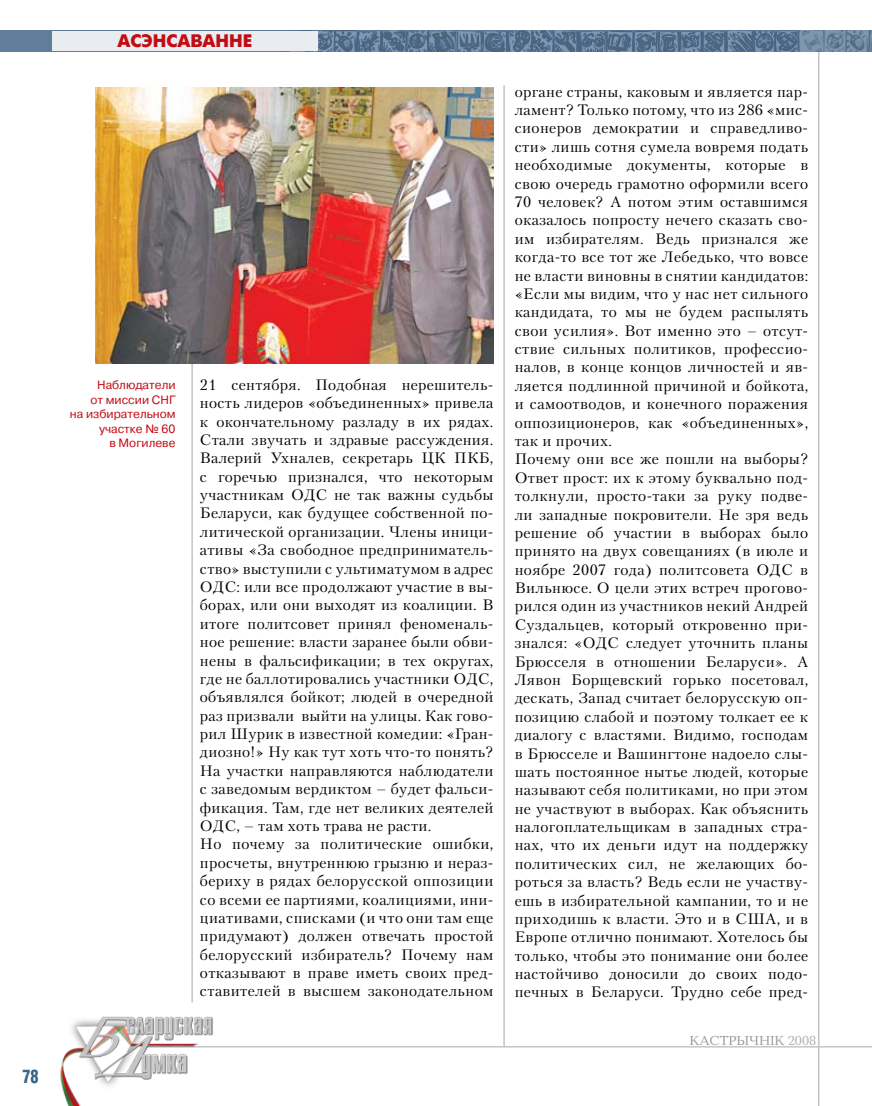
<style>
.page{position:relative;width:872px;height:1106px;background:#fff}
.page>*{position:absolute;margin:0;border:0;box-sizing:border-box;transform-origin:0 0}
.t1{font:18px "Futuris Extra C";color:#c10c13}
.t2{font:700 18px "AG Letterica Cond L";color:#386688;scale:.9 1}
.t3{font:15px/18.5px "Petersburg C";letter-spacing:.025em;color:#000}
.t4{font:13.5px "Baltica C";color:#97979b}
.t5{font:12px/14.4px "Pragmatica C";color:#c10c13;text-align:right}
.s1{color:#aeafb2}
</style>
<div class="page">
<hr style="left:818px;top:52px;width:1px;height:1054px;background:#c3c5c7">
<img style="left:285px;top:30px;width:587px;height:1px">
<hr style="left:503px;top:85px;width:2px;height:961px;background:#c3c5c7">
<svg style="left:0;top:31px;width:871px;height:21px;background:#5f7995"></svg>
<div style="left:52px;top:31px;width:266px;height:20px;background:#e9ecf1"></div>
<hr style="left:146px;top:1046px;width:726px;height:1px;background:#c3c5c7">
<img style="left:60px;top:1002px;width:170px;height:104px">
<svg style="left:871px;top:31px;width:1px;height:21px"></svg>
<hr style="left:191px;top:324px;width:2px;height:678px;background:#c3c5c7">
<img style="left:95px;top:87px;width:399px;height:276px">
<p class="t2" style="left:23px;top:1065px;width:20px">78</p>
<p class="t1" style="left:118px;top:31px;width:136px">АСЭНСАВАННЕ</p>
<p class="t5" style="left:70px;top:378px;width:107px">Наблюдатели<br>от миссии СНГ<br>на избирательном участке № 60<br>в Могилеве</p>
<p class="t3" style="left:200px;top:375px;width:295px">21 сентября. Подобная нерешитель&shy;ность лидеров «объединенных» привела к окончательному разладу в их рядах.<br>Стали звучать и здравые рассуждения.<br>Валерий Ухналев, секретарь ЦК ПКБ, с горечью признался, что некоторым участникам ОДС не так важны судьбы Беларуси, как будущее собственной по&shy;литической организации. Члены иници&shy;ативы «За свободное предприниматель&shy;ство» выступили с ультиматумом в адрес ОДС: или все продолжают участие в вы&shy;борах, или они выходят из коалиции. В итоге политсовет принял феноменаль&shy;ное решение: власти заранее были обви&shy;нены в фальсификации; в тех округах, где не баллотировались участники ОДС, объявлялся бойкот; людей в очередной раз призвали выйти на улицы. Как гово&shy;рил Шурик в известной комедии: «Гран&shy;диозно!» Ну как тут хоть что-то понять?<br>На участки направляются наблюдатели с заведомым вердиктом – будет фальси&shy;фикация. Там, где нет великих деятелей ОДС, – там хоть трава не расти.<br>Но почему за политические ошибки, просчеты, внутреннюю грызню и нераз&shy;бериху в рядах белорусской оппозиции со всеми ее партиями, коалициями, ини&shy;циативами, списками (и что они там еще придумают) должен отвечать простой белорусский избиратель? Почему нам отказывают в праве иметь своих пред&shy;ставителей в высшем законодательном</p>
<p class="t3" style="left:514px;top:82px;width:295px">органе страны, каковым и является пар&shy;ламент? Только потому, что из 286 «мис&shy;сионеров демократии и справедливо&shy;сти» лишь сотня сумела вовремя подать необходимые документы, которые в свою очередь грамотно оформили всего 70 человек? А потом этим оставшимся оказалось попросту нечего сказать сво&shy;им избирателям. Ведь признался же когда-то все тот же Лебедько, что вовсе не власти виновны в снятии кандидатов: «Если мы видим, что у нас нет сильного кандидата, то мы не будем распылять свои усилия». Вот именно это – отсут&shy;ствие сильных политиков, профессио&shy;налов, в конце концов личностей и яв&shy;ляется подлинной причиной и бойкота, и самоотводов, и конечного поражения оппозиционеров, как «объединенных», так и прочих.<br>Почему они все же пошли на выборы?<br>Ответ прост: их к этому буквально под&shy;толкнули, просто-таки за руку подве&shy;ли западные покровители. Не зря ведь решение об участии в выборах было принято на двух совещаниях (в июле и ноябре 2007 года) политсовета ОДС в Вильнюсе. О цели этих встреч прогово&shy;рился один из участников некий Андрей Суздальцев, который откровенно при&shy;знался: «ОДС следует уточнить планы Брюсселя в отношении Беларуси». А Лявон Борщевский горько посетовал, дескать, Запад считает белорусскую оп&shy;позицию слабой и поэтому толкает ее к диалогу с властями. Видимо, господам в Брюсселе и Вашингтоне надоело слы&shy;шать постоянное нытье людей, которые называют себя политиками, но при этом не участвуют в выборах. Как объяснить налогоплательщикам в западных стра&shy;нах, что их деньги идут на поддержку политических сил, не желающих бо&shy;роться за власть? Ведь если не участву&shy;ешь в избирательной кампании, то и не приходишь к власти. Это и в США, и в Европе отлично понимают. Хотелось бы только, чтобы это понимание они более настойчиво доносили до своих подо&shy;печных в Беларуси. Трудно себе пред-</p>
<p class="t4" style="left:689px;top:1033px;width:128px">кастрычнІк <span class="s1">2008</span></p>
</div>
